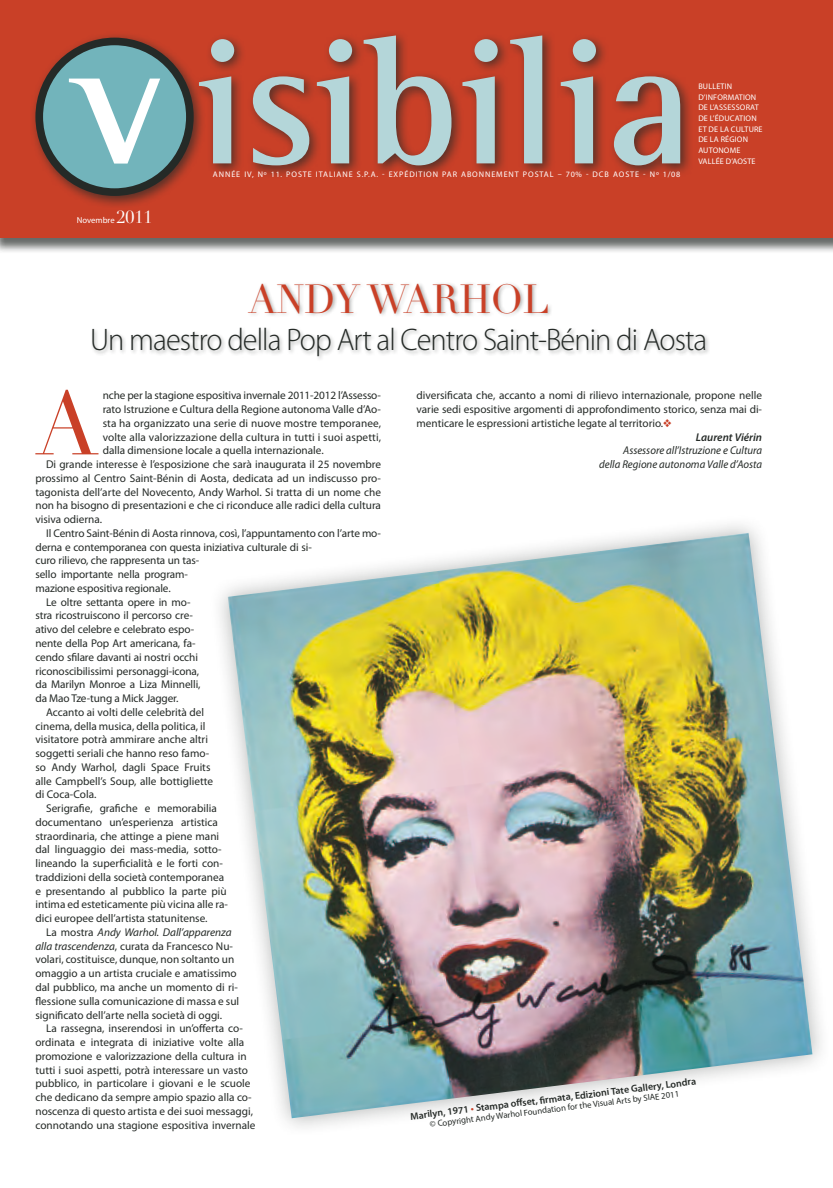
<style>
.page{position:relative;width:833px;height:1188px;background:#fff}
.page>*{position:absolute;margin:0;border:0;box-sizing:border-box;transform-origin:0 0}
.t1{font:88.5px "Didot LT Std";color:#c94027;scale:.96 1}
.t2{font:40px "Didot LT Std";letter-spacing:-.01em;color:#c94027}
.t3{font:300 31.25px "Myriad Pro";letter-spacing:-.03em;color:#252a27}
.t4{font:11.25px "Myriad Pro";color:#252a27}
.t5{font:italic 11.25px/13.8px "Myriad Pro";color:#252a27;text-align:right;scale:.96 1}
.t6{font:italic 11.25px "Myriad Pro";color:#252a27}
.t7{font:italic 600 11.25px "Myriad Pro";color:#252a27}
.t8{font:600 10px "Myriad Pro";color:#252a27}
.t9{font:8.75px "Myriad Pro";color:#252a27}
.t10{font:8.62px "Myriad Pro";color:#fff}
.t11{font:8.12px/10.6px "Myriad Pro";letter-spacing:.11em;color:#fff}
.t12{font:8.12px/10.6px "Myriad Pro";letter-spacing:.13em;color:#fff}
.s1{font-family:"Didot LT Std";font-size:17.25px}
.s2{font-style:normal}
.s3{font-style:italic}
.s4{color:#c94027}
</style>
<div class="page">
<div style="left:0;top:0;width:833px;height:254px;background:#252a27;opacity:.7"></div>
<div style="left:0;top:0;width:833px;height:237px;background:#c94027"></div>
<div style="left:29px;top:29px;width:664px;height:179px;background:#252a27;opacity:.7"></div>
<div style="left:39px;top:41px;width:151px;height:151px;background:#72b4bb;border-radius:50%"></div>
<div style="left:35px;top:38px;width:159px;height:158px;border:8px solid #252a27;border-radius:50%"></div>
<svg style="left:69px;top:79px;width:91px;height:84px"></svg>
<svg style="left:199px;top:35px;width:481px;height:130px"></svg>
<div style="left:90px;top:282px;width:621px;height:80px;background:#252a27;opacity:.35"></div>
<img style="left:228px;top:532px;width:584px;height:585px">
<p class="t10" style="left:77px;top:216px;width:77px">Novembre <span class="s1">2011</span></p>
<p class="t11" style="left:213px;top:169px;width:9px">Ann</p>
<p class="t11" style="left:231px;top:169px;width:90px">ée IV, Nº 11. Post e Italian</p>
<p class="t11" style="left:349px;top:169px;width:63px">e S.p.A. - Expéditi</p>
<p class="t11" style="left:426px;top:169px;width:19px">on par</p>
<p class="t11" style="left:461px;top:169px;width:21px">ab onn</p>
<p class="t11" style="left:491px;top:169px;width:21px">ement</p>
<p class="t11" style="left:523px;top:169px;width:14px">postal</p>
<p class="t11" style="left:558px;top:169px;width:124px">– 70% - DCB Aost e - nº 1/08</p>
<p class="t11" style="left:698px;top:81px;width:25px">Bull etin d’inf</p>
<p class="t11" style="left:717px;top:92px;width:8px">ormati</p>
<p class="t11" style="left:745px;top:92px;width:11px">on</p>
<p class="t11" style="left:698px;top:102px;width:19px">del’ass</p>
<p class="t11" style="left:698px;top:102px;width:50px;text-indent:29px">ess orat del’éducati</p>
<p class="t12" style="left:698px;top:113px;width:66px;text-indent:47px">on et dela cult ure de la Région autonome<br>Vall</p>
<p class="t11" style="left:715px;top:155px;width:41px">ée d’Aost e</p>
<h2 class="t2" style="left:248px;top:275px;width:303px">ANDY WARHOL</h2>
<h3 class="t3" style="left:90px;top:322px;width:619px">Un maestro della Pop Art al Centro Saint-Bénin di Aosta</h3>
<h1 class="t1" style="left:35px;top:371px;width:67px">A</h1>
<p class="t4" style="left:103px;top:389px;width:280px">nche per la stagione espositiva invernale 2011-2012 l’Assesso-</p>
<p class="t4" style="left:103px;top:403px;width:280px">rato Istruzione e Cultura della Regione autonoma Valle d’Ao-</p>
<p class="t4" style="left:103px;top:417px;width:280px">sta ha organizzato una serie di nuove mostre temporanee,</p>
<p class="t4" style="left:103px;top:430px;width:280px">volte alla valorizzazione della cultura in tutti i suoi aspetti,</p>
<p class="t4" style="left:103px;top:444px;width:223px">dalla dimensione locale a quella internazionale.</p>
<p class="t4" style="left:46px;top:458px;width:336px">Di grande interesse è l’esposizione che sarà inaugurata il 25 novembre</p>
<p class="t4" style="left:35px;top:472px;width:347px">prossimo al Centro Saint-Bénin di Aosta, dedicata ad un indiscusso pro-</p>
<p class="t4" style="left:35px;top:485px;width:347px">tagonista dell’arte del Novecento, Andy Warhol. Si tratta di un nome che</p>
<p class="t4" style="left:35px;top:499px;width:347px">non ha bisogno di presentazioni e che ci riconduce alle radici della cultura</p>
<p class="t4" style="left:35px;top:513px;width:68px">visiva odierna.</p>
<p class="t4" style="left:46px;top:527px;width:336px">Il Centro Saint-Bénin di Aosta rinnova, così, l’appuntamento con l’arte mo-</p>
<p class="t4" style="left:35px;top:540px;width:278px">derna e contemporanea con questa iniziativa culturale di si-</p>
<p class="t4" style="left:35px;top:554px;width:165px">curo rilievo, che rappresenta un tas-</p>
<p class="t4" style="left:35px;top:568px;width:154px">sello importante nella program-</p>
<p class="t4" style="left:35px;top:582px;width:137px">mazione espositiva regionale.</p>
<p class="t4" style="left:46px;top:595px;width:146px">Le oltre settanta opere in mo-</p>
<p class="t4" style="left:35px;top:609px;width:159px">stra ricostruiscono il percorso cre-</p>
<p class="t4" style="left:35px;top:623px;width:160px">ativo del celebre e celebrato espo-</p>
<p class="t4" style="left:35px;top:637px;width:161px">nente della Pop Art americana, fa-</p>
<p class="t4" style="left:35px;top:650px;width:164px">cendo sfilare davanti ai nostri occhi</p>
<p class="t4" style="left:35px;top:664px;width:165px">riconoscibilissimi personaggi-icona,</p>
<p class="t4" style="left:35px;top:678px;width:167px">da Marilyn Monroe a Liza Minnelli,</p>
<p class="t4" style="left:35px;top:692px;width:145px">da Mao Tze-tung a Mick Jagger.</p>
<p class="t4" style="left:46px;top:705px;width:160px">Accanto ai volti delle celebrità del</p>
<p class="t4" style="left:35px;top:719px;width:171px">cinema, della musica, della politica, il</p>
<p class="t4" style="left:35px;top:733px;width:174px">visitatore potrà ammirare anche altri</p>
<p class="t4" style="left:35px;top:747px;width:175px">soggetti seriali che hanno reso famo-</p>
<p class="t4" style="left:35px;top:760px;width:177px">so Andy Warhol, dagli Space Fruits</p>
<p class="t4" style="left:35px;top:774px;width:179px">alle Campbell’s Soup, alle bottigliette</p>
<p class="t4" style="left:35px;top:788px;width:62px">di Coca-Cola.</p>
<p class="t4" style="left:46px;top:802px;width:172px">Serigrafie, grafiche e memorabilia</p>
<p class="t4" style="left:35px;top:815px;width:184px">documentano un’esperienza artistica</p>
<p class="t4" style="left:35px;top:829px;width:185px">straordinaria, che attinge a piene mani</p>
<p class="t4" style="left:35px;top:843px;width:188px">dal linguaggio dei mass-media, sotto-</p>
<p class="t4" style="left:35px;top:857px;width:189px">lineando la superficialità e le forti con-</p>
<p class="t4" style="left:35px;top:870px;width:190px">traddizioni della società contemporanea</p>
<p class="t4" style="left:35px;top:884px;width:193px">e presentando al pubblico la parte più</p>
<p class="t4" style="left:35px;top:898px;width:194px">intima ed esteticamente più vicina alle ra-</p>
<p class="t4" style="left:35px;top:912px;width:174px">dici europee dell’artista statunitense.</p>
<p class="t6" style="left:46px;top:925px;width:187px"><span class="s2">La mostra</span> Andy Warhol. Dall’apparenza</p>
<p class="t4" style="left:35px;top:939px;width:199px"><span class="s3">alla trascendenza</span>, curata da Francesco Nu-</p>
<p class="t4" style="left:35px;top:953px;width:200px">volari, costituisce, dunque, non soltanto un</p>
<p class="t4" style="left:35px;top:966px;width:203px">omaggio a un artista cruciale e amatissimo</p>
<p class="t4" style="left:35px;top:980px;width:204px">dal pubblico, ma anche un momento di ri-</p>
<p class="t4" style="left:35px;top:994px;width:205px">flessione sulla comunicazione di massa e sul</p>
<p class="t4" style="left:35px;top:1008px;width:188px">significato dell’arte nella società di oggi.</p>
<p class="t4" style="left:46px;top:1021px;width:198px">La rassegna, inserendosi in un’offerta co-</p>
<p class="t4" style="left:35px;top:1035px;width:210px">ordinata e integrata di iniziative volte alla</p>
<p class="t4" style="left:35px;top:1049px;width:213px">promozione e valorizzazione della cultura in</p>
<p class="t4" style="left:35px;top:1063px;width:214px">tutti i suoi aspetti, potrà interessare un vasto</p>
<p class="t4" style="left:35px;top:1076px;width:216px">pubblico, in particolare i giovani e le scuole</p>
<p class="t4" style="left:35px;top:1090px;width:218px">che dedicano da sempre ampio spazio alla co-</p>
<p class="t4" style="left:35px;top:1104px;width:219px">noscenza di questo artista e dei suoi messaggi,</p>
<p class="t4" style="left:35px;top:1118px;width:221px">connotando una stagione espositiva invernale</p>
<p class="t4" style="left:416px;top:389px;width:347px">diversificata che, accanto a nomi di rilievo internazionale, propone nelle</p>
<p class="t4" style="left:416px;top:403px;width:347px">varie sedi espositive argomenti di approfondimento storico, senza mai di-</p>
<p class="t4" style="left:416px;top:416px;width:257px">menticare le espressioni artistiche legate al territorio.<span class="s4">❖</span></p>
<p class="t7" style="left:696px;top:430px;width:68px">Laurent Viérin</p>
<p class="t5" style="left:599px;top:444px;width:171px">Assessore all’Istruzione e Cultura della Regione autonoma Valle d’Aosta</p>
<p class="t8" style="left:410px;top:1110px;width:289px;rotate:-7deg">Marilyn, 1971 <span class="s4">•</span> Stampa offset, fi rmata, Edizioni Tate Gallery, Londra</p>
<p class="t9" style="left:429px;top:1119px;width:252px;rotate:-7deg">© Copyright Andy Warhol Foundation for the Visual Arts by SIAE 2011</p>
</div>
